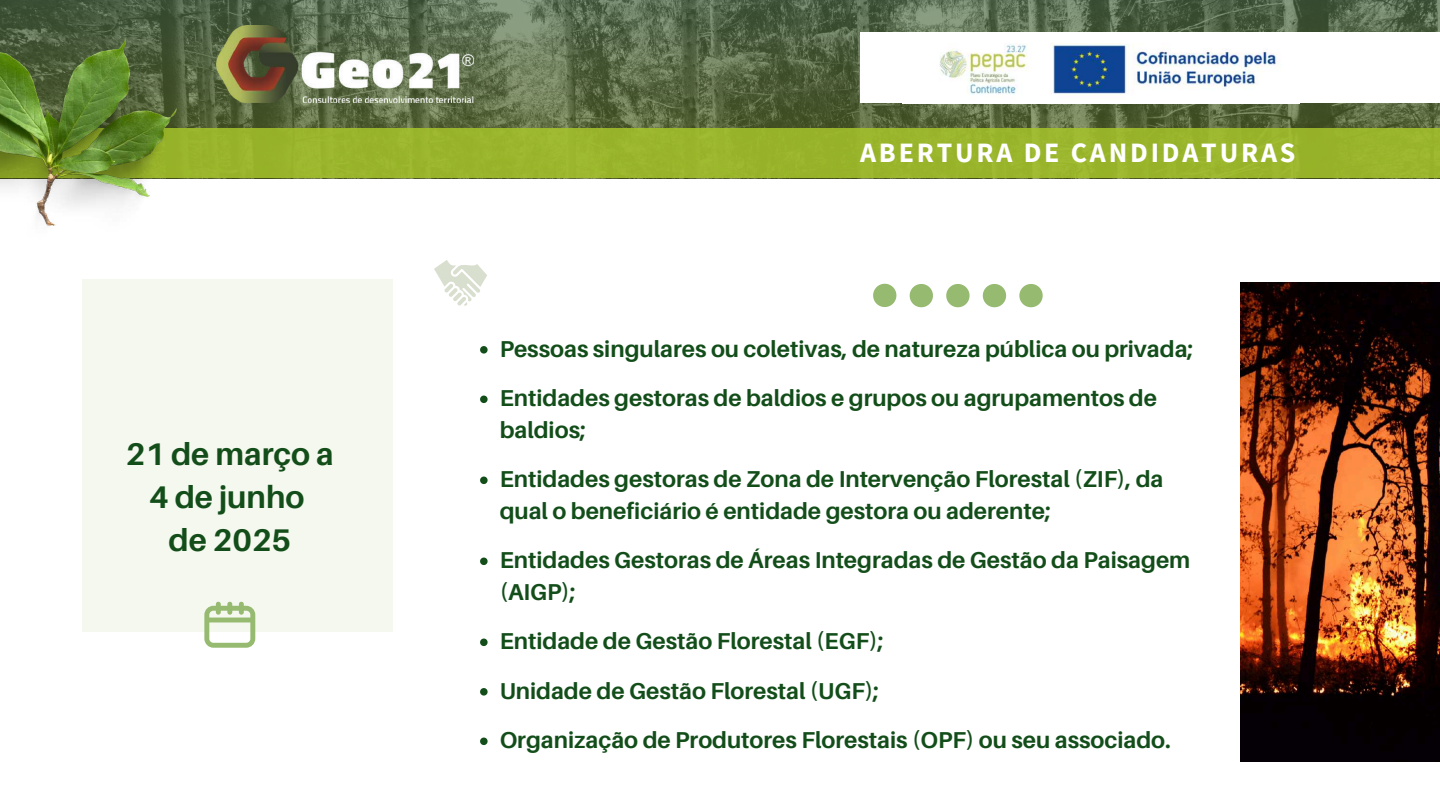
<style>
.page{position:relative;width:1440px;height:810px;background:#fff}
.page>*{position:absolute;margin:0;border:0;box-sizing:border-box;transform-origin:0 0}
.t1{font:700 31.3px/42.9px "Aileron";color:#134e1a;text-align:center}
.t2{font:700 28px "Source Sans Pro";letter-spacing:.1em;color:#fff}
.t3{font:700 23px/49.5px "Aileron";color:#134e1a}
</style>
<div class="page">
<div style="left:82px;top:279px;width:310px;height:353px;background:#f5f8ee"></div>
<svg style="left:434px;top:260px;width:53px;height:46px"></svg>
<svg style="left:204px;top:602px;width:51px;height:45px"></svg>
<svg style="left:480px;top:346px;width:8px;height:8px"></svg>
<svg style="left:480px;top:396px;width:8px;height:7px"></svg>
<svg style="left:480px;top:477px;width:8px;height:7px"></svg>
<svg style="left:480px;top:558px;width:8px;height:7px"></svg>
<svg style="left:480px;top:639px;width:8px;height:7px"></svg>
<svg style="left:480px;top:688px;width:8px;height:8px"></svg>
<svg style="left:480px;top:738px;width:8px;height:7px"></svg>
<svg style="left:0;top:0;width:1440px;height:129px"></svg>
<div style="left:0;top:129px;width:1440px;height:49px;background:#99b52b"></div>
<img style="left:216px;top:25px;width:258px;height:78px">
<div style="left:860px;top:32px;width:580px;height:70px;background:#fff"></div>
<img style="left:902px;top:43px;width:398px;height:60px">
<img style="left:0;top:37px;width:177px;height:189px">
<svg style="left:873px;top:284px;width:23px;height:23px"></svg>
<svg style="left:910px;top:284px;width:23px;height:23px"></svg>
<svg style="left:946px;top:284px;width:24px;height:23px"></svg>
<svg style="left:983px;top:284px;width:23px;height:23px"></svg>
<svg style="left:1019px;top:284px;width:24px;height:23px"></svg>
<img style="left:1241px;top:283px;width:199px;height:478px">
<h1 class="t1" style="left:126px;top:432px;width:209px">21 de março a<br>4 de junho<br>de 2025</h1>
<p class="t2" style="left:860px;top:135px;width:437px">ABERTURA DE CANDIDATURAS</p>
<p class="t3" style="left:500px;top:323px;width:695px">Pessoas singulares ou coletivas, de natureza pública ou privada;<br>Entidades gestoras de baldios e grupos ou agrupamentos de</p>
<p class="t3" style="left:500px;top:404px;width:665px">baldios;<br>Entidades gestoras de Zona de Intervenção Florestal (ZIF), da</p>
<p class="t3" style="left:500px;top:485px;width:692px">qual o beneficiário é entidade gestora ou aderente;<br>Entidades Gestoras de Áreas Integradas de Gestão da Paisagem</p>
<p class="t3" style="left:500px;top:566px;width:673px">(AIGP);<br>Entidade de Gestão Florestal (EGF);<br>Unidade de Gestão Florestal (UGF);<br>Organização de Produtores Florestais (OPF) ou seu associado.</p>
</div>
